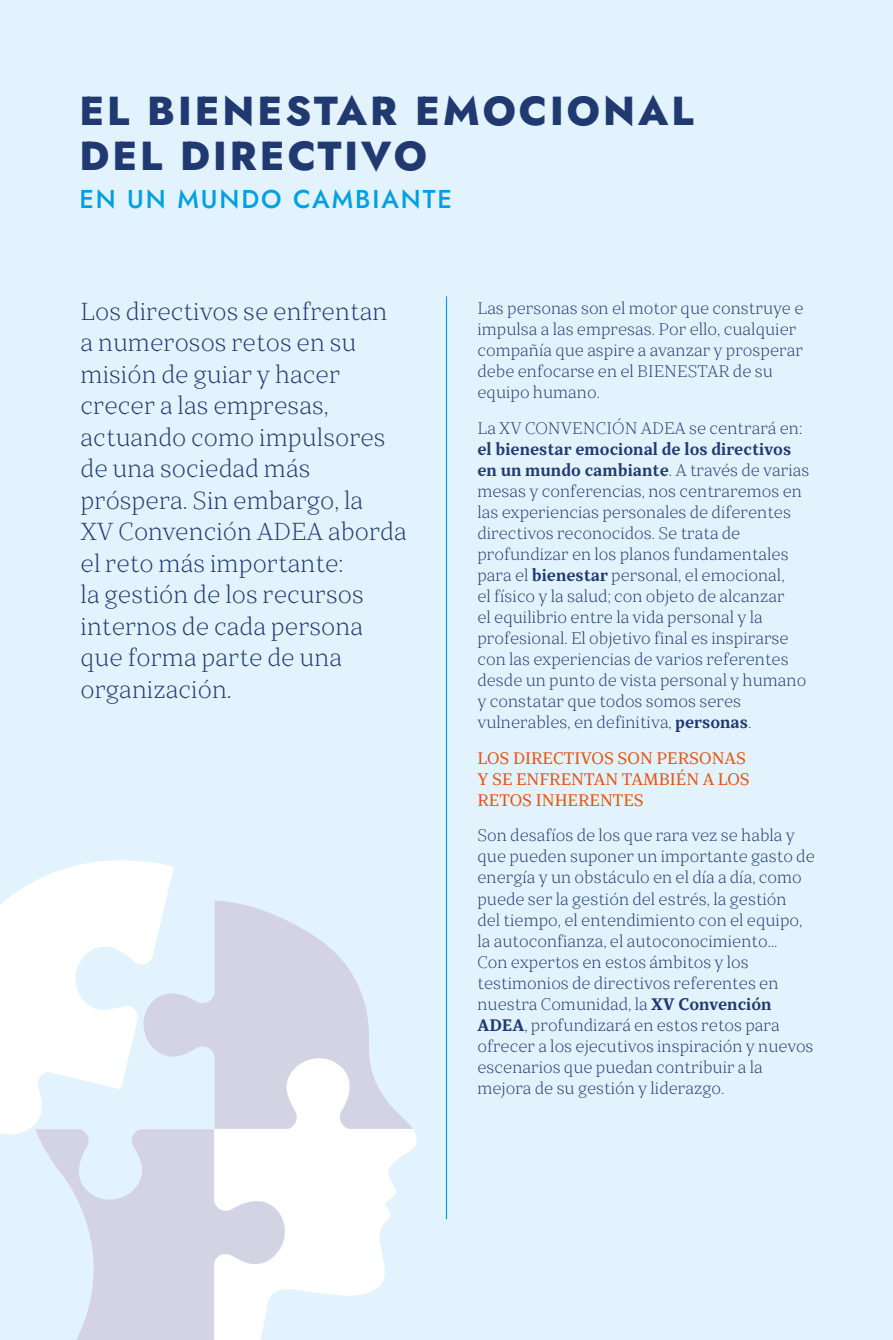
<style>
.page{position:relative;width:893px;height:1340px;background:#fff}
.page>*{position:absolute;margin:0;border:0;box-sizing:border-box;transform-origin:0 0}
.t1{font:800 40.43px/44.6px "Jost";letter-spacing:.075em;color:#213971}
.t2{font:500 25.72px "Jost";letter-spacing:.075em;color:#009fe3}
.t3{font:300 24.5px/31.5px "TT Bells";color:#213971}
.t4{font:300 16.62px/21px "TT Bells";color:#213971}
.t5{font:16.62px/21px "TT Bells";color:#e7520f}
.s1{font-weight:700}
</style>
<div class="page">
<div style="left:0;top:0;width:893px;height:1339px;background:#e2f3fd"></div>
<svg style="left:215px;top:1128px;width:202px;height:168px;fill:#fff"></svg>
<svg style="left:0;top:860px;width:174px;height:275px;fill:#fff"></svg>
<svg style="left:35px;top:1129px;width:255px;height:210px;fill:#d4d3e3"></svg>
<svg style="left:139px;top:900px;width:273px;height:228px;fill:#d5d7e6"></svg>
<hr style="left:446px;top:296px;width:1px;height:923px;background:#009fe3">
<h1 class="t1" style="left:79px;top:89px;width:616px">EL BIENESTAR EMOCIONAL<br>DEL DIRECTIVO</h1>
<h2 class="t2" style="left:79px;top:182px;width:374px">EN UN MUNDO CAMBIANTE</h2>
<p class="t3" style="left:81px;top:295px;width:328px">Los directivos se enfrentan<br>a numerosos retos en su misión de guiar y hacer crecer a las empresas, actuando como impulsores de una sociedad más próspera. Sin embargo, la<br>XV Convención ADEA aborda el reto más importante:<br>la gestión de los recursos internos de cada persona que forma parte de una organización.</p>
<p class="t4" style="left:477px;top:297px;width:328px">Las personas son el motor que construye e impulsa a las empresas. Por ello, cualquier compañía que aspire a avanzar y prosperar debe enfocarse en el BIENESTAR de su equipo humano.</p>
<p class="t4" style="left:477px;top:417px;width:326px">La XV CONVENCIÓN ADEA se centrará en:</p>
<p class="t4" style="left:477px;top:438px;width:334px"><span class="s1">el bienestar emocional de los directivos en un mundo cambiante</span>. A través de varias mesas y conferencias, nos centraremos en las experiencias personales de diferentes directivos reconocidos. Se trata de profundizar en los planos fundamentales para el <span class="s1">bienestar</span> personal, el emocional,<br>el físico y la salud; con objeto de alcanzar<br>el equilibrio entre la vida personal y la profesional. El objetivo final es inspirarse con las experiencias de varios referentes desde un punto de vista personal y humano y constatar que todos somos seres vulnerables, en definitiva, <span class="s1">personas</span>.</p>
<p class="t5" style="left:477px;top:747px;width:274px">LOS DIRECTIVOS SON PERSONAS<br>Y SE ENFRENTAN TAMBIÉN A LOS<br>RETOS INHERENTES</p>
<p class="t4" style="left:477px;top:825px;width:339px">Son desafíos de los que rara vez se habla y que pueden suponer un importante gasto de energía y un obstáculo en el día a día, como puede ser la gestión del estrés, la gestión<br>del tiempo, el entendimiento con el equipo, la autoconfianza, el autoconocimiento...<br>Con expertos en estos ámbitos y los testimonios de directivos referentes en nuestra Comunidad, la <span class="s1">XV Convención ADEA</span>, profundizará en estos retos para ofrecer a los ejecutivos inspiración y nuevos escenarios que puedan contribuir a la mejora de su gestión y liderazgo.</p>
</div>
